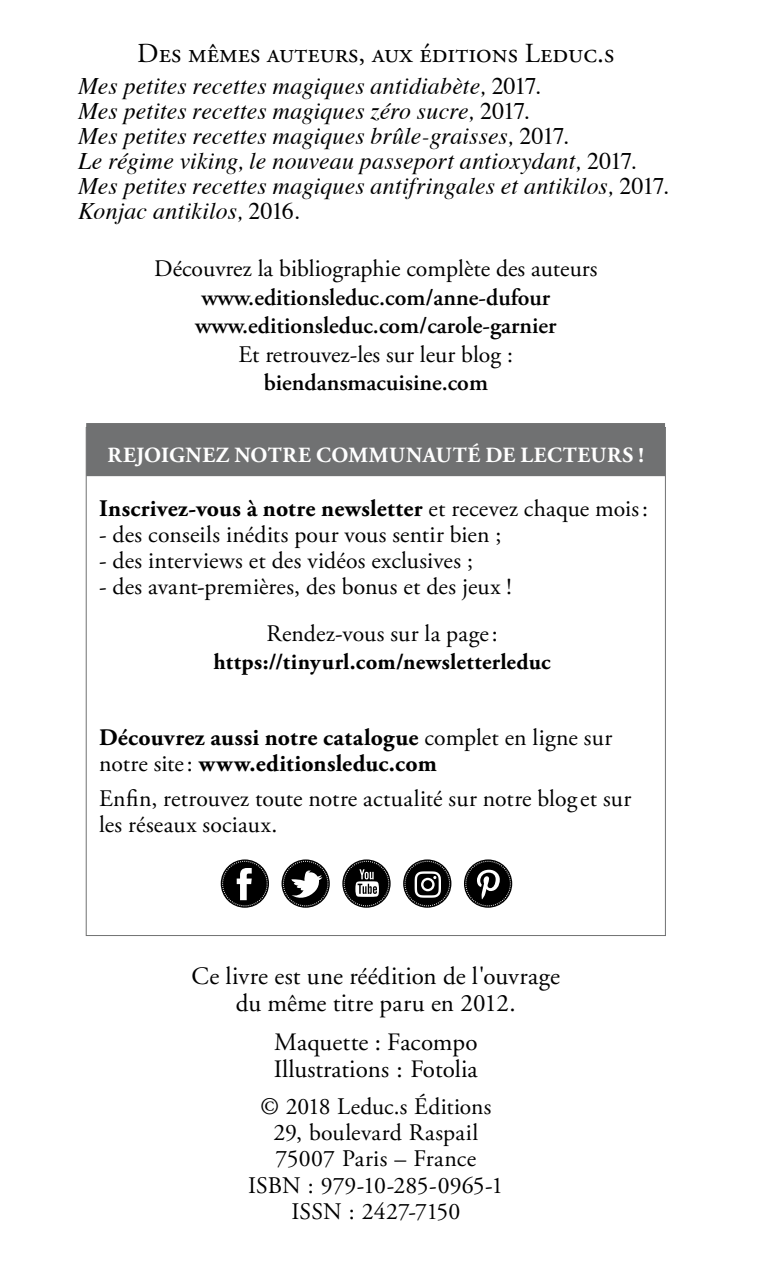
<style>
.page{position:relative;width:780px;height:1262px;background:#fff}
.page>*{position:absolute;margin:0;border:0;box-sizing:border-box;transform-origin:0 0}
.t1{font:27.5px "Adobe Garamond Pro";color:#000}
.t2{font:25px/27.5px "Adobe Garamond";color:#000;text-align:center}
.t3{font:23.75px/26.2px "Adobe Garamond Pro";color:#000;text-align:center}
.t4{font:italic 23.75px/25px "Times";letter-spacing:.005em;color:#000}
.t5{font:700 23.75px/26px "Adobe Garamond Pro";letter-spacing:.01em;color:#000}
.t6{font:600 23.75px/28.5px "Adobe Garamond Pro";color:#000}
.t7{font:23.75px "Adobe Garamond";color:#000}
.t8{font:700 22.5px "Adobe Garamond Pro";letter-spacing:.015em;color:#000}
.t9{font:700 21.75px "Adobe Garamond Pro";letter-spacing:.03em;color:#fff}
.s1{font-style:normal}
.s2{font-weight:400}
</style>
<div class="page">
<div style="left:86px;top:423px;width:579px;height:53px;background:#707172"></div>
<svg style="left:221px;top:859px;width:48px;height:48px"></svg>
<div style="left:222px;top:861px;width:45px;height:45px;border:1px dashed #fff;border-radius:50%"></div>
<svg style="left:237px;top:868px;width:15px;height:32px"></svg>
<svg style="left:281px;top:859px;width:49px;height:48px"></svg>
<div style="left:283px;top:861px;width:45px;height:45px;border:1px dashed #fff;border-radius:50%"></div>
<svg style="left:291px;top:869px;width:31px;height:31px"></svg>
<svg style="left:342px;top:859px;width:48px;height:48px"></svg>
<div style="left:344px;top:861px;width:45px;height:45px;border:1px dashed #fff;border-radius:50%"></div>
<svg style="left:355px;top:869px;width:24px;height:27px"></svg>
<svg style="left:464px;top:859px;width:48px;height:48px"></svg>
<div style="left:465px;top:861px;width:45px;height:45px;border:1px dashed #fff;border-radius:50%"></div>
<svg style="left:477px;top:869px;width:23px;height:30px"></svg>
<svg style="left:403px;top:859px;width:48px;height:48px"></svg>
<div style="left:404px;top:861px;width:46px;height:45px;border:1px dashed #fff;border-radius:50%"></div>
<svg style="left:414px;top:871px;width:27px;height:26px"></svg>
<p class="t1" style="left:137px;top:37px;width:478px">Des mêmes auteurs, aux éditions Leduc.s</p>
<p class="t4" style="left:78px;top:72px;width:591px">Mes petites recettes magiques antidiabète, <span class="s1">2017.<br></span>Mes petites recettes magiques zéro sucre, <span class="s1">2017.<br></span>Mes petites recettes magiques brûle-graisses, <span class="s1">2017.<br></span>Le régime viking, le nouveau passeport antioxydant, <span class="s1">2017.<br></span>Mes petites recettes magiques antifringales et antikilos, <span class="s1">2017.<br></span>Konjac antikilos, <span class="s1">2016.</span></p>
<p class="t7" style="left:154px;top:256px;width:444px">Découvrez la bibliographie complète des auteurs</p>
<p class="t6" style="left:195px;top:283px;width:363px">www.editionsleduc.com/anne-dufour www.editionsleduc.com/carole-garnier</p>
<p class="t7" style="left:239px;top:341px;width:276px">Et retrouvez-les sur leur blog :</p>
<p class="t6" style="left:264px;top:369px;width:226px">biendansmacuisine.com</p>
<p class="t9" style="left:107px;top:442px;width:538px">REJOIGNEZ NOTRE COMMUNAUTÉ DE LECTEURS !</p>
<p class="t5" style="left:99px;top:496px;width:550px">Inscrivez-vous à notre newsletter <span class="s2">et recevez chaque mois:</span></p>
<p class="t3" style="left:99px;top:522px;width:404px">- des conseils inédits pour vous sentir bien ;</p>
<p class="t3" style="left:99px;top:548px;width:375px">- des interviews et des vidéos exclusives ;</p>
<p class="t3" style="left:99px;top:574px;width:414px">- des avant-premières, des bonus et des jeux !</p>
<p class="t3" style="left:266px;top:621px;width:233px">Rendez-vous sur la page:</p>
<p class="t8" style="left:213px;top:649px;width:338px">https://tinyurl.com/newsletterleduc</p>
<p class="t5" style="left:99px;top:725px;width:514px">Découvrez aussi notre catalogue <span class="s2">complet en ligne sur notre site:</span> www.editionsleduc.com</p>
<p class="t3" style="left:99px;top:786px;width:534px;text-align:left">Enfin, retrouvez toute notre actualité sur notre bloget sur les réseaux sociaux.</p>
<p class="t2" style="left:191px;top:962px;width:370px">Ce livre est une réédition de l'ouvrage du même titre paru en 2012.</p>
<p class="t2" style="left:274px;top:1028px;width:205px;text-align:left">Maquette : Facompo<br>Illustrations : Fotolia</p>
<p class="t3" style="left:248px;top:1094px;width:257px">© 2018 Leduc.s Éditions<br>29, boulevard Raspail<br>75007 Paris – France<br>ISBN : 979-10-285-0965-1<br>ISSN : 2427-7150</p>
</div>
